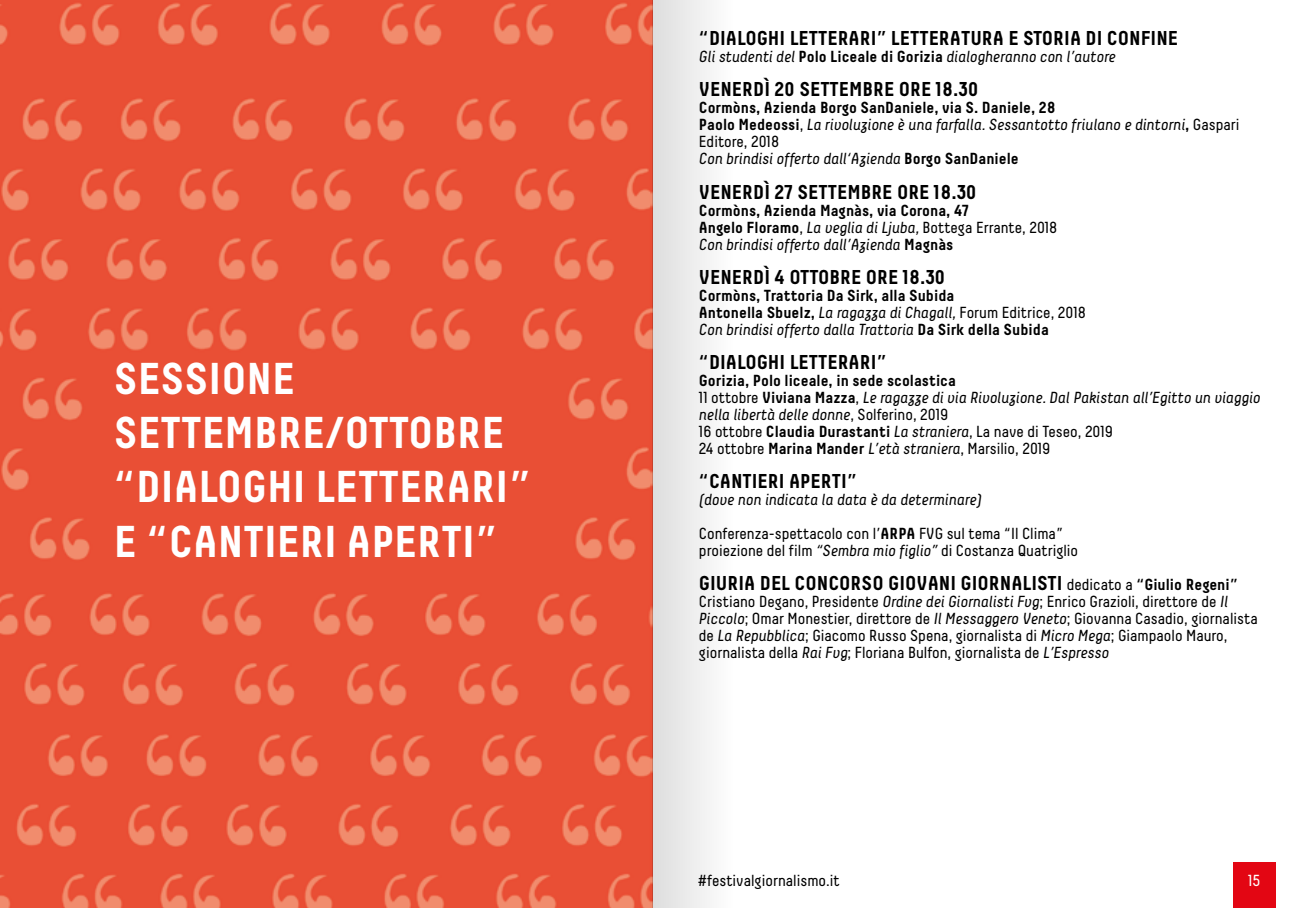
<style>
.page{position:relative;width:1304px;height:908px;background:#fff}
.page>*{position:absolute;margin:0;border:0;box-sizing:border-box;transform-origin:0 0}
.t1{font:700 44.4px/54.2px "Decima";color:#fff}
.t2{font:700 20px "Decima";color:#000}
.t3{font:italic 16px/17px "Decima";color:#000}
.t4{font:16px/17px "Decima";color:#000}
.t5{font:700 16px/17px "Decima";color:#000}
.t6{font:16px "Decima";color:#fff}
.s1{font-weight:700;font-style:normal}
.s2{font-style:normal}
.s3{font-weight:400}
.s4{font-weight:400;font-style:italic}
.s5{font-style:italic}
.s6{font-weight:400;font-size:16px}
.s7{font-size:16px}
</style>
<div class="page">
<img style="left:0;top:0;width:652px;height:907px">
<div style="left:1233px;top:862px;width:43px;height:45px;background:#e30613"></div>
<div style="left:652px;top:0;width:164px;height:907px;background:linear-gradient(to right,#e6e6e6,#fff)"></div>
<h1 class="t1" style="left:114px;top:350px;width:418px">Sessione settembre/ottobre “dialoghi letterari” e “Cantieri aperti ”</h1>
<p class="t2" style="left:699px;top:27px;width:481px">“dialoghi letterari ” Letteratura e storia di confi ne</p>
<p class="t3" style="left:699px;top:48px;width:418px">Gli studenti del <span class="s1">Polo Liceale di Gorizia</span> dialogheranno con l’autore</p>
<p class="t2" style="left:699px;top:78px;width:281px">venerdì 20 settembre ore 18.30</p>
<p class="t3" style="left:699px;top:99px;width:542px"><span class="s1">Cormòns, Azienda Borgo SanDaniele, via S. Daniele, 28<br>Paolo M edeossi</span><span class="s2">,</span> La rivoluzione è una farfalla. Sessantotto friulano e dintorni<span class="s1">,</span> <span class="s2">Gaspari Editore, 2018<br></span>Con brindisi offerto dall‘Azienda <span class="s1">Borgo SanDaniele</span></p>
<p class="t2" style="left:699px;top:180px;width:279px">venerdì 27 settembre ore 18.30</p>
<p class="t5" style="left:699px;top:201px;width:360px">Cormòns, Azienda Magnàs, via Corona, 47<br>Angelo Floramo<span class="s3">,</span> <span class="s4">La veglia di Ljuba,</span> <span class="s3">Bottega Errante, 2018<br></span><span class="s4">Con brindisi offerto dall’Azienda</span> M agnàs</p>
<p class="t2" style="left:699px;top:265px;width:248px">venerdì 4 ottobre ore 18.30</p>
<p class="t5" style="left:699px;top:286px;width:388px">Cormòns, Trattoria Da Sirk, alla Subida<br>Antonella Sbuelz, <span class="s4">La ragazza di Chagall,</span> <span class="s3">Forum Editrice, 2018<br></span><span class="s4">Con brindisi offerto dalla Trattoria</span> Da Sirk della Subida</p>
<p class="t2" style="left:699px;top:350px;width:189px">“dialoghi letterari ”</p>
<p class="t3" style="left:699px;top:371px;width:563px"><span class="s1">Gorizia, Polo liceale, in sede scolastica<br></span><span class="s2">11 ottobre</span> <span class="s1">Viviana M azza</span><span class="s2">,</span> Le ragazze di via Rivoluzione. Dal Pakistan all’Egitto un viaggio nella libertà delle donne<span class="s2">, Solferino, 2019<br>16 ottobre</span> <span class="s1">Claudia Durastanti</span> La straniera<span class="s2">, La nave di Teseo, 2019<br>24 ottobre</span> <span class="s1">Marina Mander</span> L’età straniera<span class="s2">, Marsilio, 2019</span></p>
<p class="t2" style="left:699px;top:469px;width:159px">“Canti eri aperti ”</p>
<p class="t3" style="left:699px;top:482px;width:284px;line-height:34px">(dove non indicata la data è da determinare)<br><span class="s2">Conferenza-spettacolo con l’</span><span class="s1">ARPA</span></p>
<p class="t4" style="left:699px;top:524px;width:381px;text-indent:220px">FVG sul tema “Il Clima” proiezione del film <span class="s5">“Sembra mio figlio”</span> di Costanza Quatriglio</p>
<p class="t2" style="left:699px;top:571px;width:540px">Giuria del Concorso Giovani Giornalisti <span class="s6">dedicato a</span> <span class="s7">“Giulio Regeni”</span></p>
<p class="t4" style="left:699px;top:592px;width:560px">Cristiano Degano, Presidente <span class="s5">Ordine dei Giornalisti Fvg</span>; Enrico Grazioli, direttore de <span class="s5">Il Piccolo</span>; Omar M onestier, direttore de <span class="s5">Il Messaggero Veneto</span>; Giovanna Casadio, giornalista de <span class="s5">La Repubblica</span>; Giacomo Russo Spena, giornalista di <span class="s5">Micro Mega</span>; Giampaolo Mauro, giornalista della <span class="s5">Rai Fvg</span>; Floriana Bulfon, giornalista de <span class="s5">L’Espresso</span></p>
<p class="t4" style="left:697px;top:871px;width:144px">#festivalgiornalismo.it</p>
<p class="t6" style="left:1248px;top:871px;width:14px">15</p>
</div>
